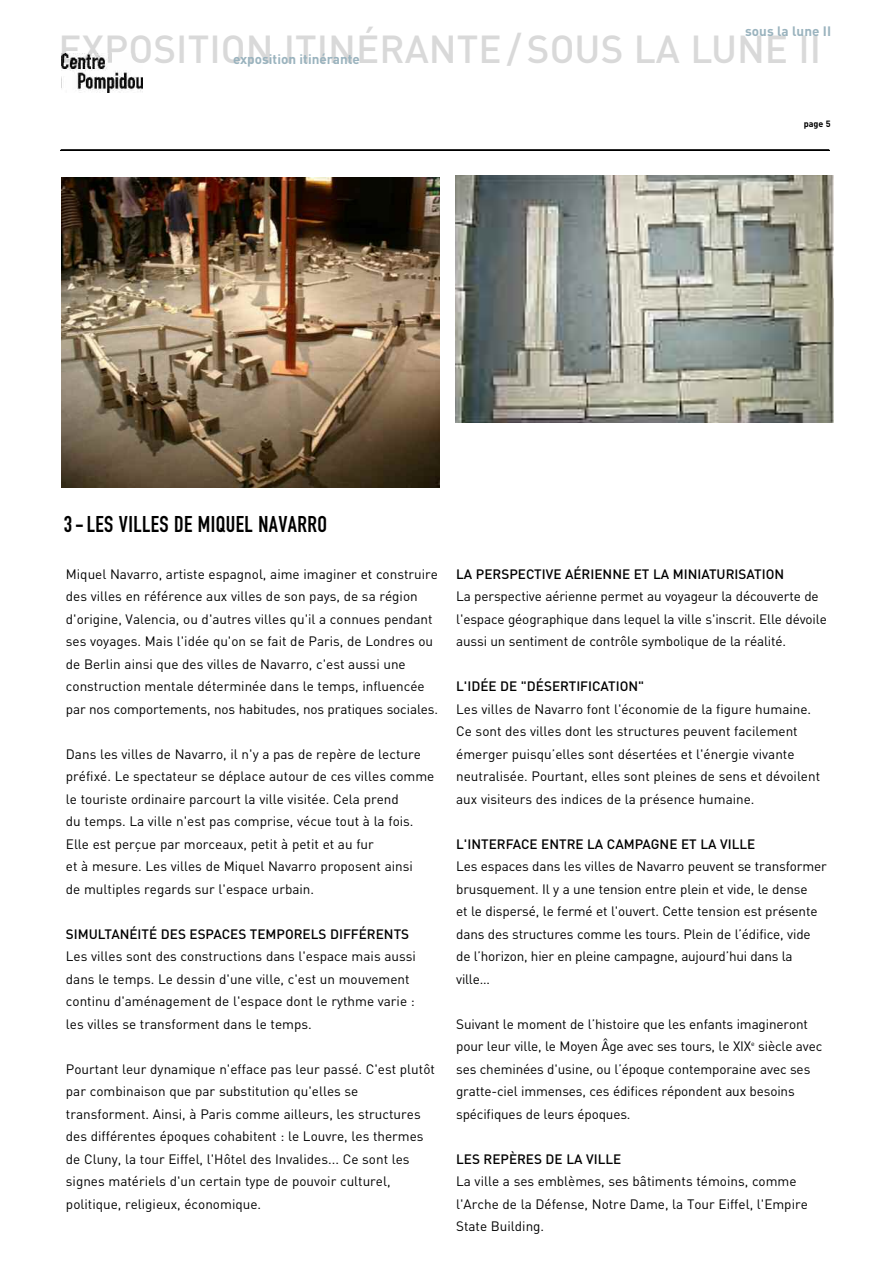
<style>
.page{position:relative;width:893px;height:1263px;background:#fff}
.page>*{position:absolute;margin:0;border:0;box-sizing:border-box;transform-origin:0 0}
.t1{font:500 38.55px "DINOT";color:#d9d9d9}
.t2{font:22.5px "DIN Engschrift Std";letter-spacing:.02em;color:#000}
.t3{font:13.5px/22.5px "DINOT";color:#000}
.t4{font:500 13.5px "DINOT";color:#000}
.t5{font:700 13.5px "DINOT";color:#9ab3be}
.t6{font:700 9px "DINOT";color:#000}
</style>
<div class="page">
<img style="left:61px;top:177px;width:379px;height:311px">
<img style="left:455px;top:176px;width:379px;height:246px">
<hr style="left:61px;top:150px;width:768px;height:1px;background:#000">
<img style="left:62px;top:63px;width:80px;height:30px">
<img style="left:62px;top:53px;width:80px;height:10px">
<p class="t5" style="left:745px;top:26px;width:88px">sous la lune II</p>
<h1 class="t1" style="left:59px;top:35px;width:764px">EXPOSITION ITINÉRANTE/SOUS LA LUNE II</h1>
<p class="t5" style="left:233px;top:54px;width:128px">exposition itinérante</p>
<p class="t6" style="left:804px;top:121px;width:28px">page 5</p>
<h2 class="t2" style="left:64px;top:516px;width:265px">3-LES VILLES DE MIQUEL NAVARRO</h2>
<p class="t3" style="left:66px;top:564px;width:374px">Miquel Navarro, artiste espagnol, aime imaginer et construire des villes en référence aux villes de son pays, de sa région d'origine, Valencia, ou d'autres villes qu'il a connues pendant ses voyages. Mais l'idée qu'on se fait de Paris, de Londres ou de Berlin ainsi que des villes de Navarro, c'est aussi une construction mentale déterminée dans le temps, influencée par nos comportements, nos habitudes, nos pratiques sociales.</p>
<p class="t3" style="left:66px;top:744px;width:370px">Dans les villes de Navarro, il n'y a pas de repère de lecture préfixé. Le spectateur se déplace autour de ces villes comme le touriste ordinaire parcourt la ville visitée. Cela prend<br>du temps. La ville n'est pas comprise, vécue tout à la fois.<br>Elle est perçue par morceaux, petit à petit et au fur<br>et à mesure. Les villes de Miquel Navarro proposent ainsi<br>de multiples regards sur l'espace urbain.</p>
<p class="t4" style="left:66px;top:929px;width:345px">SIMULTANÉITÉ DES ESPACES TEMPORELS DIFFÉRENTS</p>
<p class="t3" style="left:66px;top:947px;width:351px">Les villes sont des constructions dans l'espace mais aussi dans le temps. Le dessin d'une ville, c'est un mouvement continu d'aménagement de l'espace dont le rythme varie : les villes se transforment dans le temps.</p>
<p class="t3" style="left:66px;top:1059px;width:371px">Pourtant leur dynamique n'efface pas leur passé. C'est plutôt par combinaison que par substitution qu'elles se transforment. Ainsi, à Paris comme ailleurs, les structures des différentes époques cohabitent : le Louvre, les thermes de Cluny, la tour Eiffel, l'Hôtel des Invalides... Ce sont les signes matériels d'un certain type de pouvoir culturel, politique, religieux, économique.</p>
<p class="t4" style="left:456px;top:569px;width:329px">LA PERSPECTIVE AÉRIENNE ET LA MINIATURISATION</p>
<p class="t3" style="left:456px;top:587px;width:372px">La perspective aérienne permet au voyageur la découverte de l'espace géographique dans lequel la ville s'inscrit. Elle dévoile aussi un sentiment de contrôle symbolique de la réalité.</p>
<p class="t4" style="left:456px;top:682px;width:189px">L'IDÉE DE "DÉSERTIFICATION"</p>
<p class="t3" style="left:456px;top:699px;width:365px">Les villes de Navarro font l'économie de la figure humaine.<br>Ce sont des villes dont les structures peuvent facilement émerger puisqu’elles sont désertées et l'énergie vivante neutralisée. Pourtant, elles sont pleines de sens et dévoilent aux visiteurs des indices de la présence humaine.</p>
<p class="t4" style="left:456px;top:839px;width:301px">L'INTERFACE ENTRE LA CAMPAGNE ET LA VILLE</p>
<p class="t3" style="left:456px;top:857px;width:372px">Les espaces dans les villes de Navarro peuvent se transformer brusquement. Il y a une tension entre plein et vide, le dense<br>et le dispersé, le fermé et l'ouvert. Cette tension est présente dans des structures comme les tours. Plein de l’édifice, vide de l’horizon, hier en pleine campagne, aujourd’hui dans la ville…</p>
<p class="t3" style="left:456px;top:1014px;width:368px">Suivant le moment de l’histoire que les enfants imagineront pour leur ville, le Moyen Âge avec ses tours, le XIX<sup>e</sup> siècle avec ses cheminées d'usine, ou l’époque contemporaine avec ses gratte-ciel immenses, ces édifices répondent aux besoins spécifiques de leurs époques.</p>
<p class="t4" style="left:456px;top:1154px;width:167px">LES REPÈRES DE LA VILLE</p>
<p class="t3" style="left:456px;top:1172px;width:353px">La ville a ses emblèmes, ses bâtiments témoins, comme l'Arche de la Défense, Notre Dame, la Tour Eiffel, l'Empire<br>State Building.</p>
</div>
